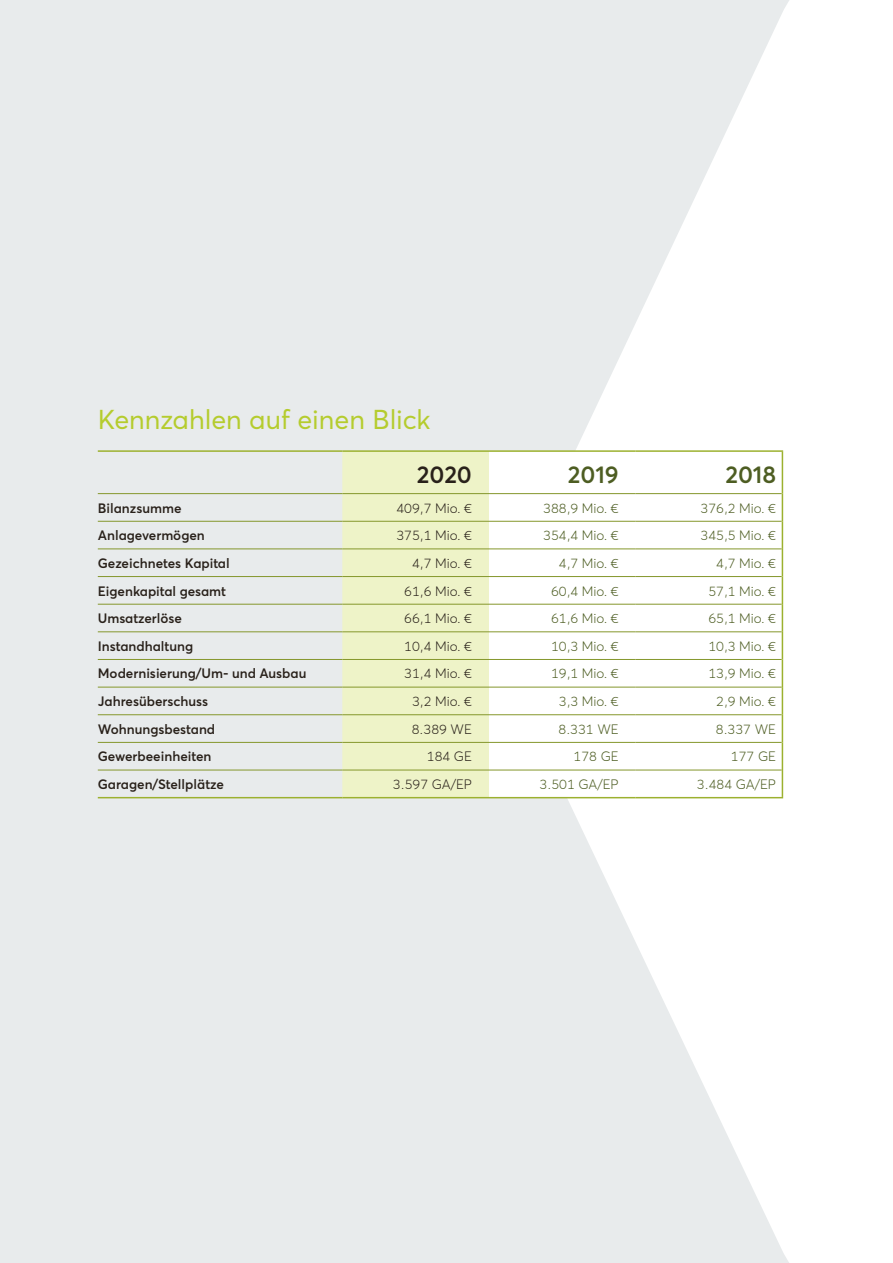
<style>
.page{position:relative;width:893px;height:1263px;background:#e8ebec}
.page>*{position:absolute;margin:0;border:0;box-sizing:border-box;transform-origin:0 0}
.t1{font:27px "Averta";color:#b5cc2e}
.t2{font:600 24px "Averta";color:#4d5d22}
.t3{font:600 24px "Averta";color:#29211a}
.t4{font:300 13.5px "Averta";color:#4d5d22}
.t5{font:600 13.5px "Averta";color:#29211a}
.t6{font:300 13.5px "Averta";color:#29211a}
</style>
<div class="page">
<svg style="left:505px;top:0;width:388px;height:1263px;fill:#fff"></svg>
<div style="left:342px;top:452px;width:147px;height:345px;background:#eef3c8"></div>
<div style="left:489px;top:452px;width:293px;height:345px;background:#fff"></div>
<hr style="left:98px;top:493px;width:244px;height:1px;background:#85972c">
<hr style="left:342px;top:493px;width:147px;height:1px;background:#85972c">
<hr style="left:489px;top:493px;width:147px;height:1px;background:#85972c">
<hr style="left:636px;top:493px;width:146px;height:1px;background:#85972c">
<hr style="left:98px;top:521px;width:244px;height:1px;background:#85972c">
<hr style="left:342px;top:521px;width:147px;height:1px;background:#85972c">
<hr style="left:489px;top:521px;width:147px;height:1px;background:#85972c">
<hr style="left:636px;top:521px;width:146px;height:1px;background:#85972c">
<hr style="left:98px;top:549px;width:244px;height:1px;background:#85972c">
<hr style="left:342px;top:549px;width:147px;height:1px;background:#85972c">
<hr style="left:489px;top:549px;width:147px;height:1px;background:#85972c">
<hr style="left:636px;top:549px;width:146px;height:1px;background:#85972c">
<hr style="left:98px;top:576px;width:244px;height:1px;background:#85972c">
<hr style="left:342px;top:576px;width:147px;height:1px;background:#85972c">
<hr style="left:489px;top:576px;width:147px;height:1px;background:#85972c">
<hr style="left:636px;top:576px;width:146px;height:1px;background:#85972c">
<hr style="left:98px;top:604px;width:244px;height:1px;background:#85972c">
<hr style="left:342px;top:604px;width:147px;height:1px;background:#85972c">
<hr style="left:489px;top:604px;width:147px;height:1px;background:#85972c">
<hr style="left:636px;top:604px;width:146px;height:1px;background:#85972c">
<hr style="left:98px;top:631px;width:244px;height:1px;background:#85972c">
<hr style="left:342px;top:631px;width:147px;height:1px;background:#85972c">
<hr style="left:489px;top:631px;width:147px;height:1px;background:#85972c">
<hr style="left:636px;top:631px;width:146px;height:1px;background:#85972c">
<hr style="left:98px;top:659px;width:244px;height:1px;background:#85972c">
<hr style="left:342px;top:659px;width:147px;height:1px;background:#85972c">
<hr style="left:489px;top:659px;width:147px;height:1px;background:#85972c">
<hr style="left:636px;top:659px;width:146px;height:1px;background:#85972c">
<hr style="left:98px;top:687px;width:244px;height:1px;background:#85972c">
<hr style="left:342px;top:687px;width:147px;height:1px;background:#85972c">
<hr style="left:489px;top:687px;width:147px;height:1px;background:#85972c">
<hr style="left:636px;top:687px;width:146px;height:1px;background:#85972c">
<hr style="left:98px;top:714px;width:244px;height:1px;background:#85972c">
<hr style="left:342px;top:714px;width:147px;height:1px;background:#85972c">
<hr style="left:489px;top:714px;width:147px;height:1px;background:#85972c">
<hr style="left:636px;top:714px;width:146px;height:1px;background:#85972c">
<hr style="left:98px;top:742px;width:244px;height:1px;background:#85972c">
<hr style="left:342px;top:742px;width:147px;height:1px;background:#85972c">
<hr style="left:489px;top:742px;width:147px;height:1px;background:#85972c">
<hr style="left:636px;top:742px;width:146px;height:1px;background:#85972c">
<hr style="left:98px;top:770px;width:244px;height:1px;background:#85972c">
<hr style="left:342px;top:770px;width:147px;height:1px;background:#85972c">
<hr style="left:489px;top:770px;width:147px;height:1px;background:#85972c">
<hr style="left:636px;top:770px;width:146px;height:1px;background:#85972c">
<hr style="left:98px;top:450px;width:244px;height:2px;background:#9cb12f">
<hr style="left:342px;top:450px;width:147px;height:2px;background:#9cb12f">
<hr style="left:489px;top:450px;width:147px;height:2px;background:#9cb12f">
<hr style="left:636px;top:450px;width:147px;height:2px;background:#9cb12f">
<hr style="left:782px;top:452px;width:1px;height:42px;background:#9cb12f">
<svg style="left:782px;top:494px;width:1px;height:303px"></svg>
<hr style="left:98px;top:797px;width:244px;height:1px;background:#9cb12f">
<hr style="left:342px;top:797px;width:147px;height:1px;background:#9cb12f">
<hr style="left:489px;top:797px;width:147px;height:1px;background:#9cb12f">
<hr style="left:636px;top:797px;width:147px;height:1px;background:#9cb12f">
<h1 class="t1" style="left:98px;top:403px;width:334px">Kennzahlen auf einen Blick</h1>
<h2 class="t3" style="left:417px;top:459px;width:57px">2020</h2>
<h2 class="t2" style="left:568px;top:459px;width:52px">2019</h2>
<h2 class="t2" style="left:725px;top:459px;width:52px">2018</h2>
<p class="t5" style="left:98px;top:499px;width:85px">Bilanzsumme</p>
<p class="t6" style="left:396px;top:499px;width:77px">409,7 Mio. €</p>
<p class="t4" style="left:543px;top:499px;width:77px">388,9 Mio. €</p>
<p class="t4" style="left:700px;top:499px;width:77px">376,2 Mio. €</p>
<p class="t5" style="left:98px;top:527px;width:109px">Anlagevermögen</p>
<p class="t6" style="left:396px;top:527px;width:77px">375,1 Mio. €</p>
<p class="t4" style="left:543px;top:527px;width:77px">354,4 Mio. €</p>
<p class="t4" style="left:700px;top:527px;width:77px">345,5 Mio. €</p>
<p class="t5" style="left:98px;top:555px;width:133px">Gezeichnetes Kapital</p>
<p class="t6" style="left:412px;top:555px;width:61px">4,7 Mio. €</p>
<p class="t4" style="left:559px;top:555px;width:61px">4,7 Mio. €</p>
<p class="t4" style="left:716px;top:555px;width:61px">4,7 Mio. €</p>
<p class="t5" style="left:98px;top:582px;width:130px">Eigenkapital gesamt</p>
<p class="t6" style="left:404px;top:582px;width:69px">61,6 Mio. €</p>
<p class="t4" style="left:551px;top:582px;width:69px">60,4 Mio. €</p>
<p class="t4" style="left:708px;top:582px;width:69px">57,1 Mio. €</p>
<p class="t5" style="left:98px;top:610px;width:86px">Umsatzerlöse</p>
<p class="t6" style="left:404px;top:610px;width:69px">66,1 Mio. €</p>
<p class="t4" style="left:551px;top:610px;width:69px">61,6 Mio. €</p>
<p class="t4" style="left:708px;top:610px;width:69px">65,1 Mio. €</p>
<p class="t5" style="left:98px;top:637px;width:97px">Instandhaltung</p>
<p class="t6" style="left:404px;top:638px;width:69px">10,4 Mio. €</p>
<p class="t4" style="left:551px;top:638px;width:69px">10,3 Mio. €</p>
<p class="t4" style="left:708px;top:638px;width:69px">10,3 Mio. €</p>
<p class="t5" style="left:98px;top:665px;width:210px">Modernisierung/Um- und Ausbau</p>
<p class="t6" style="left:404px;top:665px;width:69px">31,4 Mio. €</p>
<p class="t4" style="left:551px;top:665px;width:69px">19,1 Mio. €</p>
<p class="t4" style="left:708px;top:665px;width:69px">13,9 Mio. €</p>
<p class="t5" style="left:98px;top:693px;width:112px">Jahresüberschuss</p>
<p class="t6" style="left:412px;top:693px;width:61px">3,2 Mio. €</p>
<p class="t4" style="left:559px;top:693px;width:61px">3,3 Mio. €</p>
<p class="t4" style="left:716px;top:693px;width:61px">2,9 Mio. €</p>
<p class="t5" style="left:98px;top:720px;width:119px">Wohnungsbestand</p>
<p class="t6" style="left:412px;top:721px;width:62px">8.389 WE</p>
<p class="t4" style="left:558px;top:721px;width:62px">8.331 WE</p>
<p class="t4" style="left:716px;top:721px;width:62px">8.337 WE</p>
<p class="t5" style="left:98px;top:748px;width:115px">Gewerbeeinheiten</p>
<p class="t6" style="left:427px;top:748px;width:47px">184 GE</p>
<p class="t4" style="left:574px;top:748px;width:47px">178 GE</p>
<p class="t4" style="left:731px;top:748px;width:47px">177 GE</p>
<p class="t5" style="left:98px;top:776px;width:128px">Garagen/Stellplätze</p>
<p class="t6" style="left:393px;top:776px;width:81px">3.597 GA/EP</p>
<p class="t4" style="left:540px;top:776px;width:81px">3.501 GA/EP</p>
<p class="t4" style="left:697px;top:776px;width:81px">3.484 GA/EP</p>
</div>
